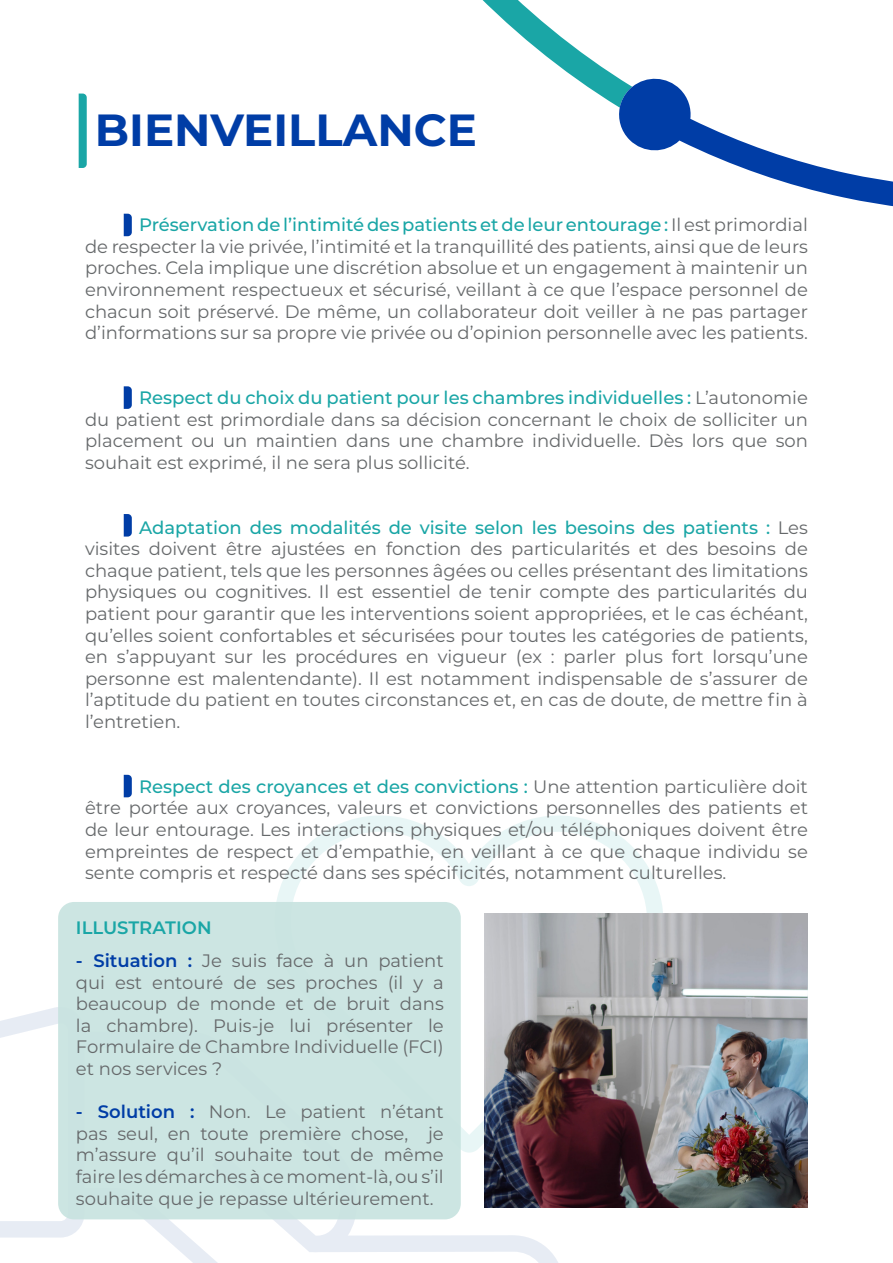
<style>
.page{position:relative;width:893px;height:1263px;background:#fff}
.page>*{position:absolute;margin:0;border:0;box-sizing:border-box;transform-origin:0 0}
.t1{font:700 45px "Montserrat";color:#003da6}
.t2{font:18px/21.6px "Montserrat";color:#66696b;text-align:justify}
.t3{font:600 18px "Montserrat";color:#1aa6a6}
.s1{font-weight:500;color:#1aa6a6}
.s2{font-weight:600;color:#003da6}
</style>
<div class="page">
<svg style="left:0;top:1007px;width:558px;height:256px"></svg>
<svg style="left:276px;top:815px;width:387px;height:337px"></svg>
<svg style="left:79px;top:94px;width:8px;height:74px"></svg>
<svg style="left:124px;top:214px;width:8px;height:22px"></svg>
<svg style="left:124px;top:386px;width:8px;height:23px"></svg>
<svg style="left:124px;top:514px;width:8px;height:23px"></svg>
<svg style="left:124px;top:775px;width:8px;height:22px"></svg>
<img style="left:484px;top:913px;width:324px;height:295px">
<svg style="left:482px;top:0;width:411px;height:207px"></svg>
<div style="left:58px;top:902px;width:403px;height:317px;background:#c7e3df;border-radius:16px"></div>
<p class="t1" style="left:95px;top:98px;width:384px">BIENVEILLANCE</p>
<p class="t2" style="left:85px;top:213px;width:724px;text-indent:54px"><span class="s1">Préservation de l’intimité des patients et de leur entourage :</span> Il est primordial de respecter la vie privée, l’intimité et la tranquillité des patients, ainsi que de leurs proches. Cela implique une discrétion absolue et un engagement à maintenir un environnement respectueux et sécurisé, veillant à ce que l’espace personnel de chacun soit préservé. De même, un collaborateur doit veiller à ne pas partager d’informations sur sa propre vie privée ou d’opinion personnelle avec les patients.</p>
<p class="t2" style="left:85px;top:386px;width:724px;text-indent:54px"><span class="s1">Respect du choix du patient pour les chambres individuelles :</span> L’autonomie du patient est primordiale dans sa décision concernant le choix de solliciter un placement ou un maintien dans une chambre individuelle. Dès lors que son souhait est exprimé, il ne sera plus sollicité.</p>
<p class="t2" style="left:85px;top:516px;width:724px;text-indent:54px"><span class="s1">Adaptation des modalités de visite selon les besoins des patients :</span> Les visites doivent être ajustées en fonction des particularités et des besoins de chaque patient, tels que les personnes âgées ou celles présentant des limitations physiques ou cognitives. Il est essentiel de tenir compte des particularités du patient pour garantir que les interventions soient appropriées, et le cas échéant, qu’elles soient confortables et sécurisées pour toutes les catégories de patients, en s’appuyant sur les procédures en vigueur (ex : parler plus fort lorsqu’une personne est malentendante). Il est notamment indispensable de s’assurer de l’aptitude du patient en toutes circonstances et, en cas de doute, de mettre fin à l’entretien.</p>
<p class="t2" style="left:85px;top:775px;width:724px;text-indent:54px"><span class="s1">Respect des croyances et des convictions :</span> Une attention particulière doit être portée aux croyances, valeurs et convictions personnelles des patients et de leur entourage. Les interactions physiques et/ou téléphoniques doivent être empreintes de respect et d’empathie, en veillant à ce que chaque individu se sente compris et respecté dans ses spécificités, notamment culturelles.</p>
<p class="t3" style="left:76px;top:915px;width:137px">ILLUSTRATION</p>
<p class="t2" style="left:76px;top:949px;width:369px"><span class="s2">- Situation :</span> Je suis face à un patient qui est entouré de ses proches (il y a beaucoup de monde et de bruit dans la chambre). Puis-je lui présenter le Formulaire de Chambre Individuelle (FCI) et nos services ?</p>
<p class="t2" style="left:76px;top:1100px;width:369px"><span class="s2">- Solution :</span> Non. Le patient n’étant pas seul, en toute première chose, je m’assure qu’il souhaite tout de même faire les démarches à ce moment-là, ou s’il souhaite que je repasse ultérieurement.</p>
</div>
